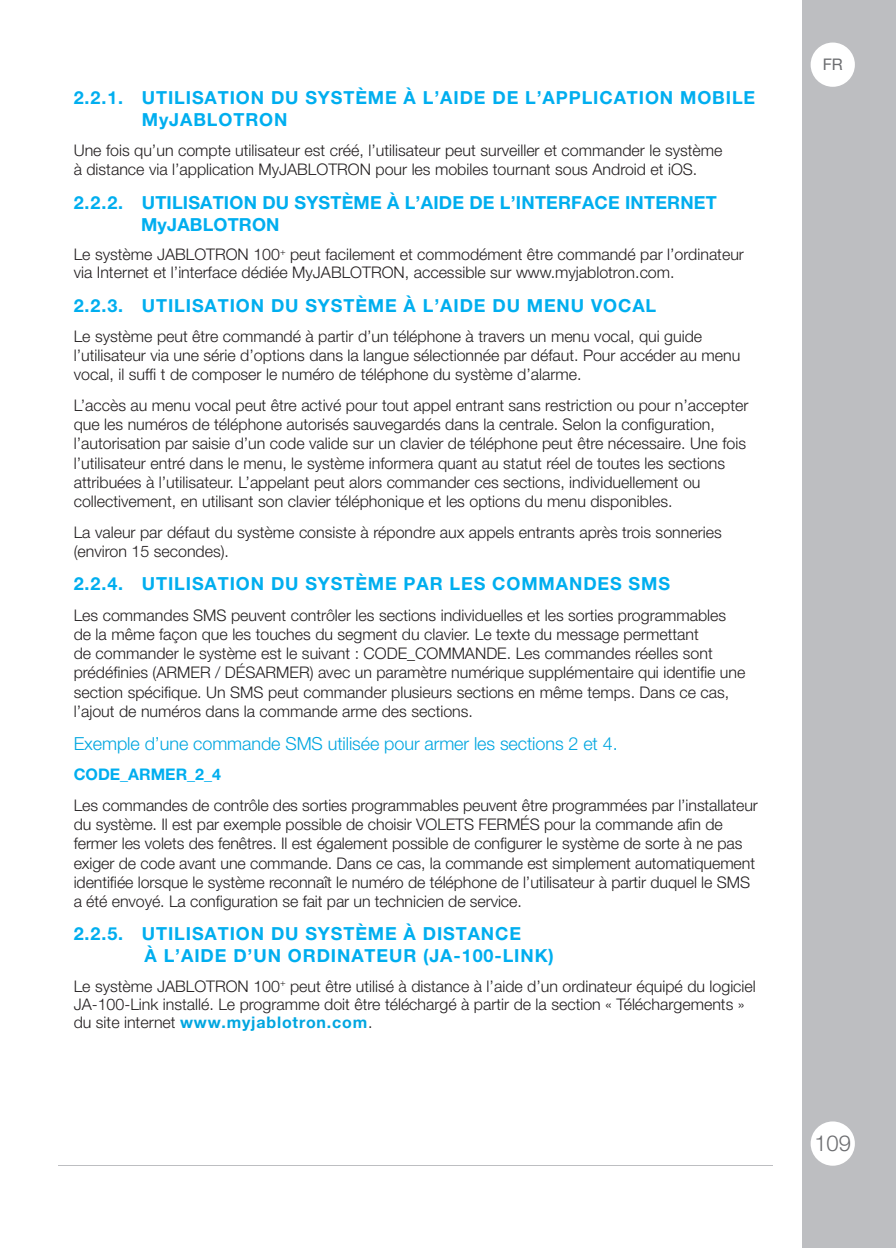
<style>
.page{position:relative;width:896px;height:1248px;background:#fff}
.page>*{position:absolute;margin:0;border:0;box-sizing:border-box;transform-origin:0 0}
.t1{font:300 22px "Helvetica Neue LT Pro";color:#6c6d70}
.t2{font:700 18px/22px "Helvetica Neue LT Pro";letter-spacing:.05em;color:#00aeef}
.t3{font:700 18px/22px "Helvetica Neue LT Pro";letter-spacing:.01em;color:#00aeef}
.t4{font:300 18px "Helvetica Neue LT Pro";letter-spacing:-.005em;color:#00a6e0}
.t5{font:300 16px/19.2px "Helvetica Neue LT Pro";color:#231f20}
.t6{font:700 16px "Helvetica Neue LT Pro";color:#00aeef}
.t7{font:16px "Helvetica Neue LTCYR";color:#6c6d70}
.s1{font-weight:700;color:#00a6e0}
</style>
<div class="page">
<div style="left:802px;top:0;width:94px;height:1247px;background:#bdbec1"></div>
<div style="left:811px;top:44px;width:43px;height:42px;background:#fff;border-radius:50%"></div>
<div style="left:810px;top:43px;width:45px;height:44px;border:2px solid #fff;border-radius:50%"></div>
<div style="left:810px;top:1121px;width:45px;height:44px;background:#fff;border-radius:50%"></div>
<p class="t2" style="left:142px;top:88px;width:615px;text-indent:-68px">2.2.1. UTILISATION DU SYSTÈME À L’AIDE DE L’APPLICATION MOBILE<br>MyJABLOTRON</p>
<p class="t5" style="left:74px;top:143px;width:650px">Une fois qu’un compte utilisateur est créé, l’utilisateur peut surveiller et commander le système à distance via l’application MyJABLOTRON pour les mobiles tournant sous Android et iOS.</p>
<p class="t3" style="left:141px;top:193px;width:577px;text-indent:-67px">2.2.2. UTILISATION DU SYSTÈME À L’AIDE DE L’INTERFACE INTERNET<br>MyJABLOTRON</p>
<p class="t5" style="left:74px;top:247px;width:672px;line-height:18px">Le système JABLOTRON 100<sup>+</sup> peut facilement et commodément être commandé par l’ordinateur via Internet et l’interface dédiée MyJABLOTRON, accessible sur www.myjablotron.com.</p>
<p class="t2" style="left:74px;top:296px;width:584px">2.2.3. UTILISATION DU SYSTÈME À L’AIDE DU MENU VOCAL</p>
<p class="t5" style="left:74px;top:329px;width:668px">Le système peut être commandé à partir d’un téléphone à travers un menu vocal, qui guide l’utilisateur via une série d’options dans la langue sélectionnée par défaut. Pour accéder au menu vocal, il suffi t de composer le numéro de téléphone du système d’alarme.</p>
<p class="t5" style="left:74px;top:397px;width:676px">L’accès au menu vocal peut être activé pour tout appel entrant sans restriction ou pour n’accepter que les numéros de téléphone autorisés sauvegardés dans la centrale. Selon la configuration, l’autorisation par saisie d’un code valide sur un clavier de téléphone peut être nécessaire. Une fois l’utilisateur entré dans le menu, le système informera quant au statut réel de toutes les sections attribuées à l’utilisateur. L’appelant peut alors commander ces sections, individuellement ou collectivement, en utilisant son clavier téléphonique et les options du menu disponibles.</p>
<p class="t5" style="left:74px;top:524px;width:649px">La valeur par défaut du système consiste à répondre aux appels entrants après trois sonneries (environ 15 secondes).</p>
<p class="t2" style="left:74px;top:575px;width:598px">2.2.4. UTILISATION DU SYSTÈME PAR LES COMMANDES SMS</p>
<p class="t5" style="left:74px;top:607px;width:673px">Les commandes SMS peuvent contrôler les sections individuelles et les sorties programmables de la même façon que les touches du segment du clavier. Le texte du message permettant<br>de commander le système est le suivant : CODE_COMMANDE. Les commandes réelles sont prédéfinies (ARMER / DÉSARMER) avec un paramètre numérique supplémentaire qui identifie une section spécifique. Un SMS peut commander plusieurs sections en même temps. Dans ce cas, l’ajout de numéros dans la commande arme des sections.</p>
<p class="t4" style="left:74px;top:737px;width:545px">Exemple d’une commande SMS utilisée pour armer les sections 2 et 4.</p>
<p class="t6" style="left:74px;top:768px;width:149px">CODE_ARMER_2_4</p>
<p class="t5" style="left:74px;top:797px;width:686px">Les commandes de contrôle des sorties programmables peuvent être programmées par l’installateur du système. Il est par exemple possible de choisir VOLETS FERMÉS pour la commande afin de fermer les volets des fenêtres. Il est également possible de configurer le système de sorte à ne pas exiger de code avant une commande. Dans ce cas, la commande est simplement automatiquement identifiée lorsque le système reconnaît le numéro de téléphone de l’utilisateur à partir duquel le SMS a été envoyé. La configuration se fait par un technicien de service.</p>
<p class="t2" style="left:145px;top:925px;width:411px;text-indent:-71px">2.2.5. UTILISATION DU SYSTÈME À DISTANCE<br>À L’AIDE D’UN ORDINATEUR (JA-100-LINK)</p>
<p class="t5" style="left:74px;top:978px;width:683px;line-height:18px">Le système JABLOTRON 100<sup>+</sup> peut être utilisé à distance à l’aide d’un ordinateur équipé du logiciel<br>JA-100-Link installé. Le programme doit être téléchargé à partir de la section « Téléchargements » du site internet <span class="s1">www.myjablotron.com</span>.</p>
<p class="t7" style="left:822px;top:59px;width:22px">FR</p>
<h1 class="t1" style="left:814px;top:1135px;width:38px">109</h1>
</div>
